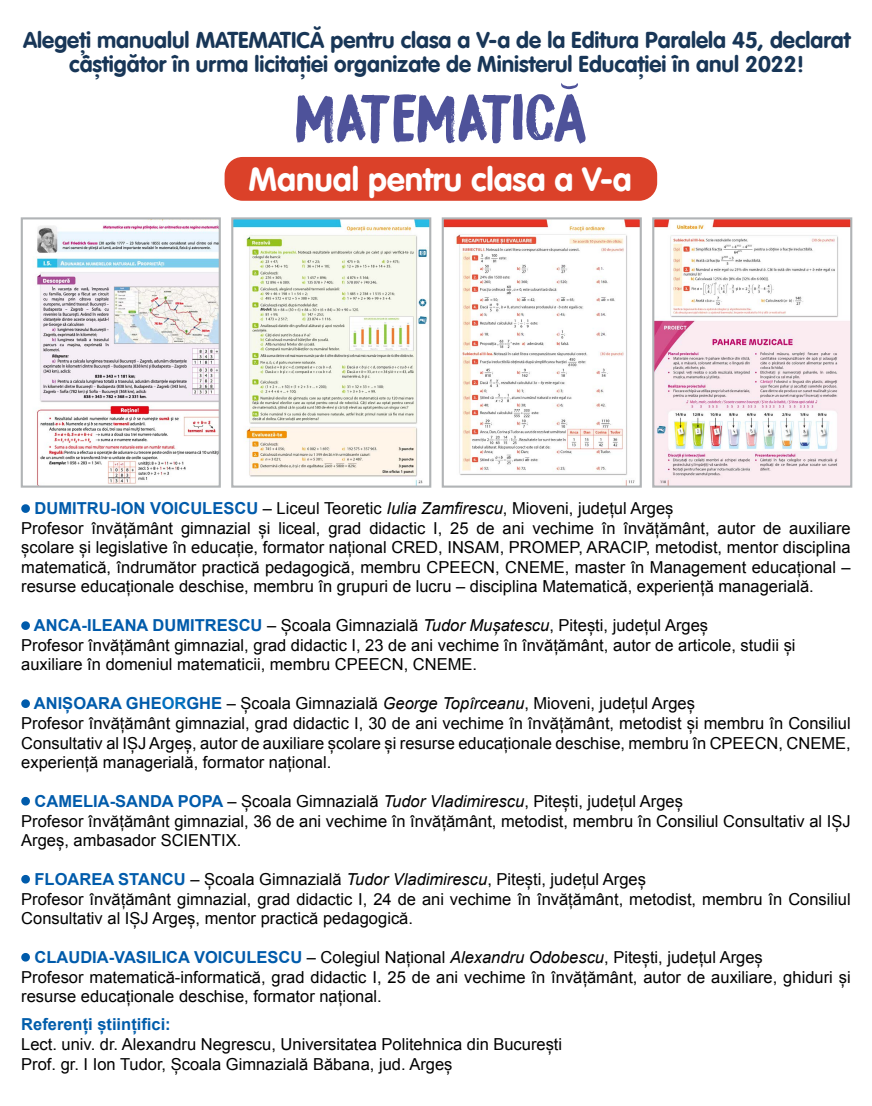
<style>
.page{position:relative;width:872px;height:1106px;background:#fff}
.page>*{position:absolute;margin:0;border:0;box-sizing:border-box;transform-origin:0 0}
.t1{font:60px "DK Bocadillo";letter-spacing:-.03em;color:#4e529a}
.t2{font:700 33px "VAG Rounded Std";color:#fff}
.t3{font:700 22.5px/24px "VAG Rounded Std";color:#183657;text-align:center}
.t4{font:16.5px/19.5px "Arial";color:#000}
.t5{font:700 16.5px "Arial";color:#015dab}
.s1{font-weight:700;color:#005bab}
.s2{font-style:italic}
.s3{font-weight:700;color:#0070c0}
</style>
<div class="page">
<div style="left:225px;top:157px;width:432px;height:44px;background:#db4129;border-radius:18px"></div>
<svg style="left:561px;top:83px;width:17px;height:6px"></svg>
<img style="left:36px;top:220px;width:182px;height:264px">
<div style="left:21px;top:217px;width:200px;height:270px;border:2px solid #b1b4b6"></div>
<img style="left:234px;top:220px;width:194px;height:264px">
<div style="left:231px;top:217px;width:200px;height:270px;border:2px solid #b1b4b6"></div>
<img style="left:445px;top:220px;width:194px;height:264px">
<div style="left:442px;top:217px;width:200px;height:270px;border:2px solid #b1b4b6"></div>
<img style="left:655px;top:220px;width:194px;height:264px">
<div style="left:652px;top:217px;width:200px;height:270px;border:2px solid #b1b4b6"></div>
<svg style="left:21px;top:504px;width:9px;height:9px"></svg>
<svg style="left:21px;top:621px;width:9px;height:9px"></svg>
<svg style="left:21px;top:699px;width:9px;height:9px"></svg>
<svg style="left:21px;top:797px;width:9px;height:8px"></svg>
<svg style="left:21px;top:875px;width:9px;height:8px"></svg>
<svg style="left:21px;top:953px;width:9px;height:8px"></svg>
<h3 class="t3" style="left:23px;top:28px;width:829px">Alegeți manualul MATEMATICĂ pentru clasa a V-a de la Editura Paralela 45, declarat câștigător în urma licitației organizate de Ministerul Educației în anul 2022!</h3>
<h1 class="t1" style="left:294px;top:80px;width:294px">MATEMATICa</h1>
<h2 class="t2" style="left:248px;top:159px;width:385px">Manual pentru clasa a V-a</h2>
<p class="t4" style="left:21px;top:499px;width:831px;text-indent:13px"><span class="s1">DUMITRU-ION VOICULESCU</span> – Liceul Teoretic <span class="s2">Iulia Zamfirescu</span>, Mioveni, județul Argeș<br>Profesor învățământ gimnazial și liceal, grad didactic I, 25 de ani vechime în învățământ, autor de auxiliare școlare și legislative în educație, formator național CRED, INSAM, PROMEP, ARACIP, metodist, mentor disciplina matematică, îndrumător practică pedagogică, membru CPEECN, CNEME, master în Management educațional – resurse educaționale deschise, membru în grupuri de lucru – disciplina Matematică, experiență managerială.</p>
<p class="t4" style="left:21px;top:616px;width:776px;text-indent:13px"><span class="s1">ANCA-ILEANA DUMITRESCU</span> – Școala Gimnazială <span class="s2">Tudor Mușatescu</span>, Pitești, județul Argeș<br>Profesor învățământ gimnazial, grad didactic I, 23 de ani vechime în învățământ, autor de articole, studii și auxiliare în domeniul matematicii, membru CPEECN, CNEME.</p>
<p class="t4" style="left:21px;top:694px;width:831px;text-indent:13px"><span class="s1">ANIȘOARA GHE</span><span class="s3">OR</span><span class="s1">GHE</span> – Școala Gimnazială <span class="s2">George Topîrceanu</span>, Mioveni, județul Argeș<br>Profesor învățământ gimnazial, grad didactic I, 30 de ani vechime în învățământ, metodist și membru în Consiliul Consultativ al IȘJ Argeș, autor de auxiliare școlare și resurse educaționale deschise, membru în CPEECN, CNEME, experiență managerială, formator național.</p>
<p class="t4" style="left:21px;top:791px;width:831px;text-indent:13px"><span class="s1">CAMELIA-SANDA POPA</span> – Școala Gimnazială <span class="s2">Tudor Vladimirescu</span>, Pitești, județul Argeș<br>Profesor învățământ gimnazial, 36 de ani vechime în învățământ, metodist, membru în Consiliul Consultativ al IȘJ<br>Argeș, ambasador SCIENTIX.</p>
<p class="t4" style="left:21px;top:869px;width:831px;text-indent:13px"><span class="s1">FLOAREA STANCU</span> – Școala Gimnazială <span class="s2">Tudor Vladimirescu</span>, Pitești, județul Argeș<br>Profesor învățământ gimnazial, grad didactic I, 24 de ani vechime în învățământ, metodist, membru în Consiliul<br>Consultativ al IȘJ Argeș, mentor practică pedagogică.</p>
<p class="t4" style="left:21px;top:947px;width:831px;text-indent:13px"><span class="s1">CLAUDIA-VASILICA VOICULESCU</span> – Colegiul Național <span class="s2">Alexandru Odobescu</span>, Pitești, județul Argeș<br>Profesor matematică-informatică, grad didactic I, 25 de ani vechime în învățământ, autor de auxiliare, ghiduri și resurse educaționale deschise, formator național.</p>
<p class="t5" style="left:21px;top:1013px;width:151px">Referenți științifici:</p>
<p class="t4" style="left:21px;top:1034px;width:542px">Lect. univ. dr. Alexandru Negrescu, Universitatea Politehnica din București<br>Prof. gr. I Ion Tudor, Școala Gimnazială Băbana, jud. Argeș</p>
</div>
